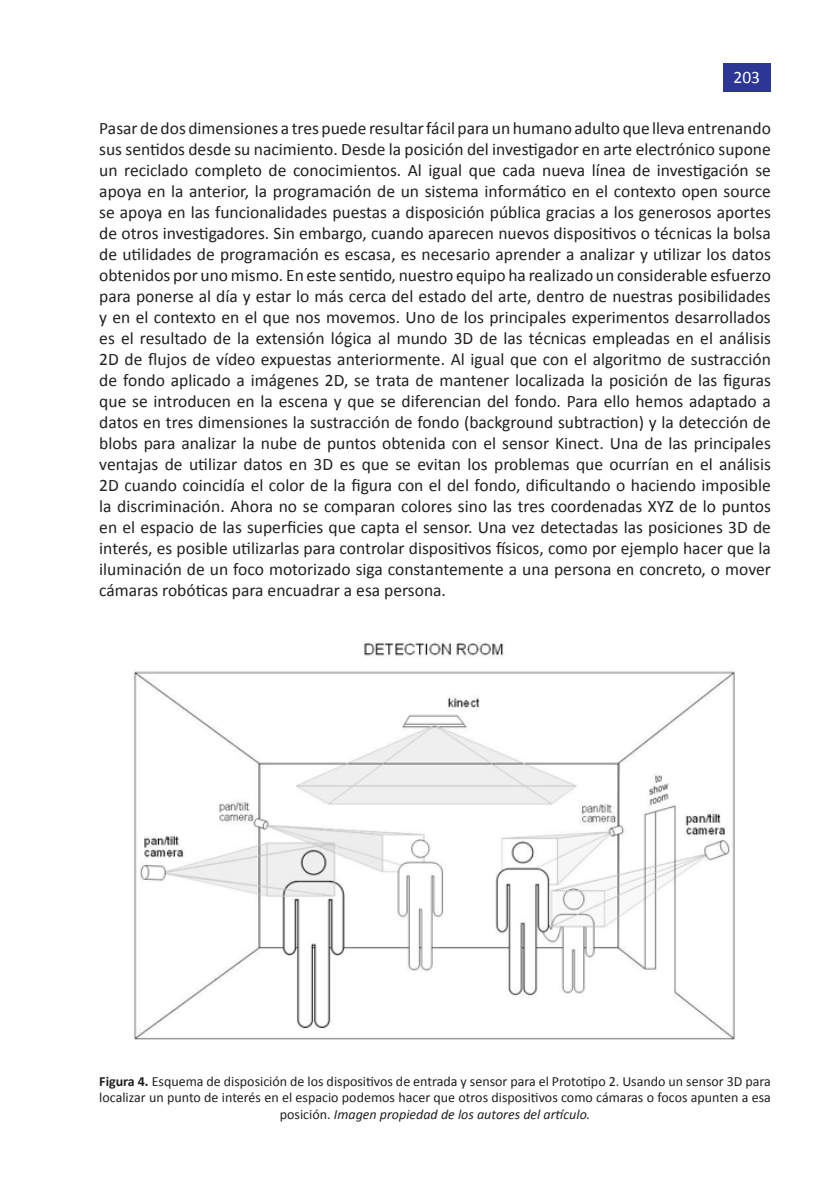
<style>
.page{position:relative;width:834px;height:1191px;background:#fff}
.page>*{position:absolute;margin:0;border:0;box-sizing:border-box;transform-origin:0 0}
.t1{font:17.5px/21px "Calibri";color:#231f20;text-align:justify}
.t2{font:17.5px "Calibri";color:#fff}
.t3{font:14px/16.8px "Calibri";color:#231f20;text-align:center}
.s1{font-weight:700}
.s2{font-style:italic}
</style>
<div class="page">
<div style="left:723px;top:63px;width:47px;height:29px;background:#2c3795"></div>
<img style="left:134px;top:643px;width:601px;height:397px">
<p class="t2" style="left:733px;top:66px;width:28px">203</p>
<p class="t1" style="left:99px;top:118px;width:673px">Pasar de dos dimensiones a tres puede resultar fácil para un humano adulto que lleva entrenando sus sentidos desde su nacimiento. Desde la posición del investigador en arte electrónico supone un reciclado completo de conocimientos. Al igual que cada nueva línea de investigación se apoya en la anterior, la programación de un sistema informático en el contexto open source se apoya en las funcionalidades puestas a disposición pública gracias a los generosos aportes de otros investigadores. Sin embargo, cuando aparecen nuevos dispositivos o técnicas la bolsa de utilidades de programación es escasa, es necesario aprender a analizar y utilizar los datos obtenidos por uno mismo. En este sentido, nuestro equipo ha realizado un considerable esfuerzo para ponerse al día y estar lo más cerca del estado del arte, dentro de nuestras posibilidades y en el contexto en el que nos movemos. Uno de los principales experimentos desarrollados es el resultado de la extensión lógica al mundo 3D de las técnicas empleadas en el análisis 2D de flujos de vídeo expuestas anteriormente. Al igual que con el algoritmo de sustracción de fondo aplicado a imágenes 2D, se trata de mantener localizada la posición de las figuras que se introducen en la escena y que se diferencian del fondo. Para ello hemos adaptado a datos en tres dimensiones la sustracción de fondo (background subtraction) y la detección de blobs para analizar la nube de puntos obtenida con el sensor Kinect. Una de las principales ventajas de utilizar datos en 3D es que se evitan los problemas que ocurrían en el análisis 2D cuando coincidía el color de la figura con el del fondo, dificultando o haciendo imposible la discriminación. Ahora no se comparan colores sino las tres coordenadas XYZ de lo puntos en el espacio de las superficies que capta el sensor. Una vez detectadas las posiciones 3D de interés, es posible utilizarlas para controlar dispositivos físicos, como por ejemplo hacer que la iluminación de un foco motorizado siga constantemente a una persona en concreto, o mover cámaras robóticas para encuadrar a esa persona.</p>
<p class="t3" style="left:99px;top:1072px;width:673px"><span class="s1">Figura 4.</span> Esquema de disposición de los dispositivos de entrada y sensor para el Prototipo 2. Usando un sensor 3D para localizar un punto de interés en el espacio podemos hacer que otros dispositivos como cámaras o focos apunten a esa posición. <span class="s2">Imagen propiedad de los autores del artículo.</span></p>
</div>
